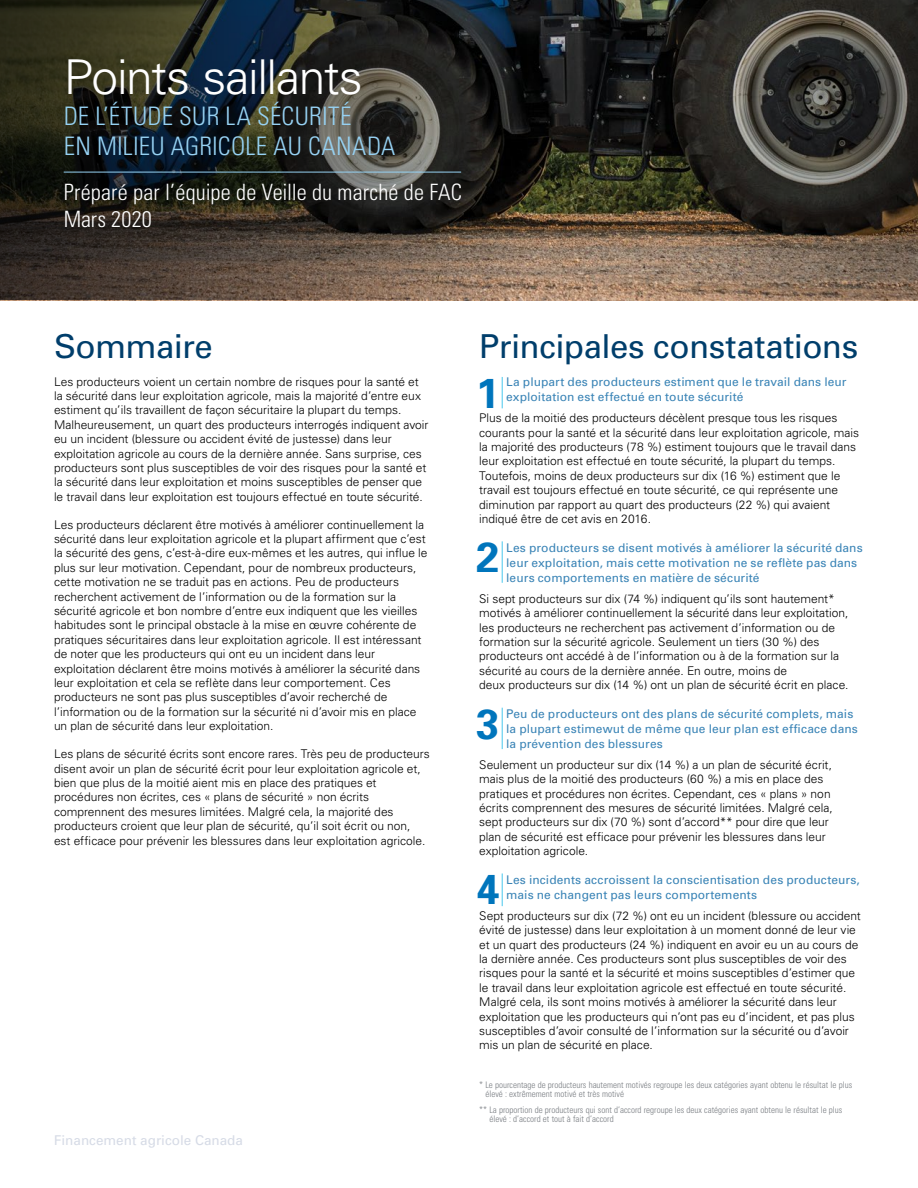
<style>
.page{position:relative;width:918px;height:1188px;background:#fff}
.page>*{position:absolute;margin:0;border:0;box-sizing:border-box;transform-origin:0 0}
.t1{font:300 48px "Univers";letter-spacing:-.03em;color:#fff}
.t2{font:700 42px "Univers";color:#0075bc}
.t3{font:33px "Univers";letter-spacing:-.015em;color:#003e6b}
.t4{font:300 condensed 25.5px/30.6px "Univers";letter-spacing:.01em;color:#96d1f2}
.t5{font:300 condensed 22.5px/27px "Univers";letter-spacing:.005em;color:#fff}
.t6{font:13.5px "Univers";color:#d6dbe6}
.t7{font:300 12px/14.4px "Univers";color:#000}
.t8{font:12px/15px "Univers";letter-spacing:.01em;color:#3a84b6}
.t9{font:300 condensed 9px/9px "Univers";color:#797d82}
</style>
<div class="page">
<img style="left:527px;top:0;width:171px;height:300px">
<svg style="left:0;top:0;width:527px;height:300px;background:#32302a"></svg>
<svg style="left:698px;top:0;width:220px;height:300px;background:#494239"></svg>
<hr style="left:64px;top:172px;width:397px;height:1px;background:#96d1f2">
<hr style="left:502px;top:377px;width:1px;height:31px;background:#48c7ed">
<hr style="left:502px;top:541px;width:1px;height:42px;background:#48c7ed">
<hr style="left:502px;top:708px;width:1px;height:41px;background:#48c7ed">
<hr style="left:502px;top:873px;width:1px;height:33px;background:#48c7ed">
<h1 class="t1" style="left:64px;top:48px;width:300px">Points saillants</h1>
<h3 class="t4" style="left:64px;top:100px;width:333px">DE L’ÉTUDE SUR LA SÉCURITÉ<br>EN MILIEU AGRICOLE AU CANADA</h3>
<h3 class="t5" style="left:64px;top:179px;width:400px">Préparé par l’équipe de Veille du marché de FAC<br>Mars 2020</h3>
<h3 class="t3" style="left:54px;top:325px;width:160px">Sommaire</h3>
<p class="t7" style="left:54px;top:374px;width:376px">Les producteurs voient un certain nombre de risques pour la santé et la sécurité dans leur exploitation agricole, mais la majorité d’entre eux estiment qu’ils travaillent de façon sécuritaire la plupart du temps.<br>Malheureusement, un quart des producteurs interrogés indiquent avoir eu un incident (blessure ou accident évité de justesse) dans leur exploitation agricole au cours de la dernière année. Sans surprise, ces producteurs sont plus susceptibles de voir des risques pour la santé et la sécurité dans leur exploitation et moins susceptibles de penser que le travail dans leur exploitation est toujours effectué en toute sécurité.</p>
<p class="t7" style="left:54px;top:517px;width:375px">Les producteurs déclarent être motivés à améliorer continuellement la sécurité dans leur exploitation agricole et la plupart affirment que c’est la sécurité des gens, c’est-à-dire eux-mêmes et les autres, qui influe le plus sur leur motivation. Cependant, pour de nombreux producteurs, cette motivation ne se traduit pas en actions. Peu de producteurs recherchent activement de l’information ou de la formation sur la sécurité agricole et bon nombre d’entre eux indiquent que les vieilles habitudes sont le principal obstacle à la mise en œuvre cohérente de pratiques sécuritaires dans leur exploitation agricole. Il est intéressant de noter que les producteurs qui ont eu un incident dans leur exploitation déclarent être moins motivés à améliorer la sécurité dans leur exploitation et cela se reflète dans leur comportement. Ces producteurs ne sont pas plus susceptibles d’avoir recherché de l’information ou de la formation sur la sécurité ni d’avoir mis en place un plan de sécurité dans leur exploitation.</p>
<p class="t7" style="left:54px;top:746px;width:377px">Les plans de sécurité écrits sont encore rares. Très peu de producteurs disent avoir un plan de sécurité écrit pour leur exploitation agricole et, bien que plus de la moitié aient mis en place des pratiques et procédures non écrites, ces « plans de sécurité » non écrits comprennent des mesures limitées. Malgré cela, la majorité des producteurs croient que leur plan de sécurité, qu’il soit écrit ou non, est efficace pour prévenir les blessures dans leur exploitation agricole.</p>
<p class="t6" style="left:54px;top:1132px;width:191px">Financement agricole Canada</p>
<h3 class="t3" style="left:479px;top:325px;width:380px">Principales constatations</h3>
<p class="t8" style="left:506px;top:374px;width:342px">La plupart des producteurs estiment que le travail dans leur exploitation est effectué en toute sécurité</p>
<p class="t7" style="left:479px;top:410px;width:381px">Plus de la moitié des producteurs décèlent presque tous les risques courants pour la santé et la sécurité dans leur exploitation agricole, mais la majorité des producteurs (78 %) estiment toujours que le travail dans leur exploitation est effectué en toute sécurité, la plupart du temps.<br>Toutefois, moins de deux producteurs sur dix (16 %) estiment que le travail est toujours effectué en toute sécurité, ce qui représente une diminution par rapport au quart des producteurs (22 %) qui avaient indiqué être de cet avis en 2016.</p>
<p class="t8" style="left:506px;top:540px;width:358px">Les producteurs se disent motivés à améliorer la sécurité dans leur exploitation, mais cette motivation ne se reflète pas dans leurs comportements en matière de sécurité</p>
<p class="t7" style="left:479px;top:591px;width:371px">Si sept producteurs sur dix (74 %) indiquent qu’ils sont hautement* motivés à améliorer continuellement la sécurité dans leur exploitation, les producteurs ne recherchent pas activement d’information ou de formation sur la sécurité agricole. Seulement un tiers (30 %) des producteurs ont accédé à de l’information ou à de la formation sur la sécurité au cours de la dernière année. En outre, moins de<br>deux producteurs sur dix (14 %) ont un plan de sécurité écrit en place.</p>
<p class="t8" style="left:506px;top:706px;width:353px">Peu de producteurs ont des plans de sécurité complets, mais la plupart estimewut de même que leur plan est efficace dans la prévention des blessures</p>
<p class="t7" style="left:479px;top:757px;width:355px">Seulement un producteur sur dix (14 %) a un plan de sécurité écrit, mais plus de la moitié des producteurs (60 %) a mis en place des pratiques et procédures non écrites. Cependant, ces « plans » non écrits comprennent des mesures de sécurité limitées. Malgré cela, sept producteurs sur dix (70 %) sont d’accord** pour dire que leur plan de sécurité est efficace pour prévenir les blessures dans leur exploitation agricole.</p>
<p class="t8" style="left:506px;top:872px;width:355px">Les incidents accroissent la conscientisation des producteurs, mais ne changent pas leurs comportements</p>
<p class="t7" style="left:479px;top:908px;width:383px">Sept producteurs sur dix (72 %) ont eu un incident (blessure ou accident évité de justesse) dans leur exploitation à un moment donné de leur vie et un quart des producteurs (24 %) indiquent en avoir eu un au cours de la dernière année. Ces producteurs sont plus susceptibles de voir des risques pour la santé et la sécurité et moins susceptibles d’estimer que le travail dans leur exploitation agricole est effectué en toute sécurité.<br>Malgré cela, ils sont moins motivés à améliorer la sécurité dans leur exploitation que les producteurs qui n’ont pas eu d’incident, et pas plus susceptibles d’avoir consulté de l’information sur la sécurité ou d’avoir mis un plan de sécurité en place.</p>
<h2 class="t2" style="left:476px;top:366px;width:25px">1</h2>
<h2 class="t2" style="left:476px;top:530px;width:25px">2</h2>
<h2 class="t2" style="left:476px;top:697px;width:25px">3</h2>
<h2 class="t2" style="left:476px;top:862px;width:25px">4</h2>
<p class="t9" style="left:485px;top:1081px;width:368px;text-indent:-6px">* Le pourcentage de producteurs hautement motivés regroupe les deux catégories ayant obtenu le résultat le plus élevé : extrêmement motivé et très motivé</p>
<p class="t9" style="left:489px;top:1105px;width:354px;text-indent:-10px">** La proportion de producteurs qui sont d’accord regroupe les deux catégories ayant obtenu le résultat le plus élevé : d’accord et tout à fait d’accord</p>
</div>
